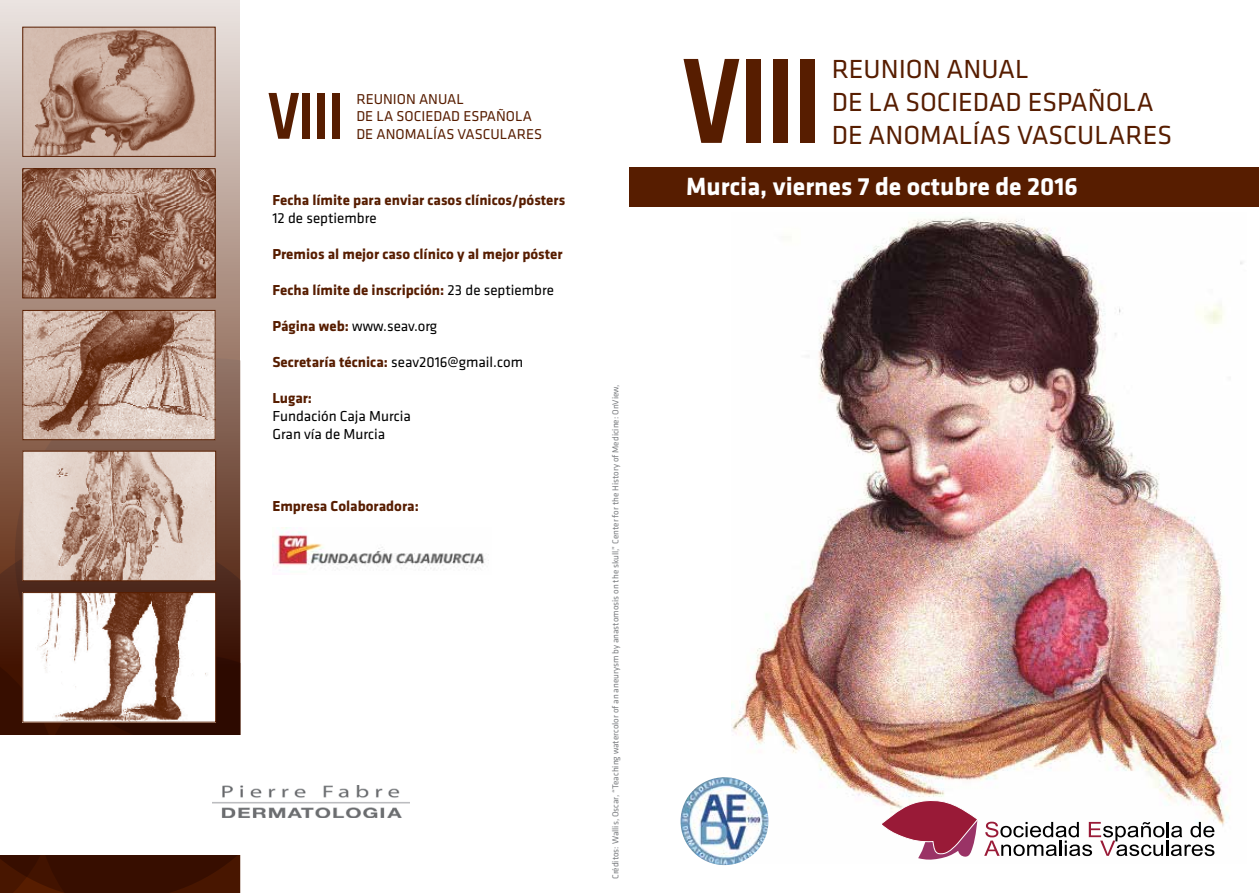
<style>
.page{position:relative;width:1259px;height:893px;background:#fff}
.page>*{position:absolute;margin:0;border:0;box-sizing:border-box;transform-origin:0 0}
.t1{font:700 126px "Klavika";color:#571d00;scale:.75 1}
.t2{font:700 68.85px "Klavika";color:#571d00;scale:.75 1}
.t3{font:27.15px/32.5px "Klavika";color:#571d00}
.t4{font:700 25.8px "Klavika";color:#fff}
.t5{font:700 15px "Klavika";color:#571d00}
.t6{font:15px/18px "Klavika";color:#000}
.t7{font:14.85px/17.9px "Klavika";color:#571d00}
.t8{font:9px "Klavika";color:#7c7e81}
.s1{font-weight:400;color:#000}
.s2{font-weight:700;color:#571d00}
</style>
<div class="page">
<img style="left:731px;top:217px;width:512px;height:646px">
<svg style="left:0;top:0;width:240px;height:532px;background:#c1ada3"></svg>
<svg style="left:15px;top:358px;width:225px;height:296px;background:#6a4435"></svg>
<svg style="left:0;top:634px;width:37px;height:259px;background:#3f1201"></svg>
<svg style="left:37px;top:654px;width:203px;height:239px;background:#370e00"></svg>
<img style="left:24px;top:29px;width:190px;height:126px">
<div style="left:22px;top:27px;width:194px;height:130px;border:1px solid #571d00"></div>
<img style="left:24px;top:170px;width:190px;height:126px">
<div style="left:22px;top:168px;width:194px;height:130px;border:1px solid #571d00"></div>
<img style="left:24px;top:312px;width:190px;height:126px">
<div style="left:22px;top:310px;width:194px;height:130px;border:1px solid #571d00"></div>
<div style="left:629px;top:167px;width:630px;height:40px;background:#571d00"></div>
<div style="left:0;top:735px;width:629px;height:120px;background:#fff"></div>
<img style="left:680px;top:777px;width:88px;height:88px;border-radius:44px">
<img style="left:212px;top:786px;width:198px;height:32px">
<img style="left:24px;top:453px;width:190px;height:126px">
<div style="left:22px;top:451px;width:194px;height:130px;border:1px solid #571d00"></div>
<img style="left:24px;top:594px;width:190px;height:127px">
<div style="left:22px;top:592px;width:194px;height:131px;border:1px solid #571d00"></div>
<img style="left:272px;top:527px;width:217px;height:43px">
<svg style="left:984px;top:822px;width:230px;height:34px"></svg>
<svg style="left:880px;top:799px;width:98px;height:61px"></svg>
<h2 class="t2" style="left:268px;top:66px;width:102px">VIII</h2>
<p class="t7" style="left:356px;top:89px;width:187px">REUNION ANUAL<br>DE LA SOCIEDAD ESPAÑOLA<br>DE ANOMALÍAS VASCULARES</p>
<p class="t5" style="left:272px;top:189px;width:294px">Fecha límite para enviar casos clínicos/pósters</p>
<p class="t6" style="left:272px;top:209px;width:106px">12 de septiembre</p>
<p class="t5" style="left:272px;top:243px;width:292px">Premios al mejor caso clínico y al mejor póster</p>
<p class="t5" style="left:272px;top:279px;width:283px">Fecha límite de inscripción: <span class="s1">23 de septiembre</span></p>
<p class="t6" style="left:272px;top:317px;width:166px"><span class="s2">Página web:</span> www.seav.org</p>
<p class="t5" style="left:272px;top:351px;width:252px">Secretaría técnica: <span class="s1">seav2016@gmail.com</span></p>
<p class="t5" style="left:272px;top:387px;width:41px">Lugar:</p>
<p class="t6" style="left:272px;top:407px;width:140px">Fundación Caja Murcia<br>Gran vía de Murcia</p>
<p class="t5" style="left:272px;top:495px;width:148px">Empresa Colaboradora:</p>
<p class="t8" style="left:609px;top:879px;width:496px;rotate:-90deg">Créditos: Wallis, Oscar, “Teaching watercolor of an aneurysm by anastomosis on the skull,” Center for the History of Medicine: OnView,</p>
<h1 class="t1" style="left:683px;top:10px;width:186px">VIII</h1>
<h3 class="t3" style="left:832px;top:52px;width:342px">REUNION ANUAL<br>DE LA SOCIEDAD ESPAÑOLA<br>DE ANOMALÍAS VASCULARES</h3>
<h3 class="t4" style="left:686px;top:168px;width:393px">Murcia, viernes 7 de octubre de 2016</h3>
</div>
